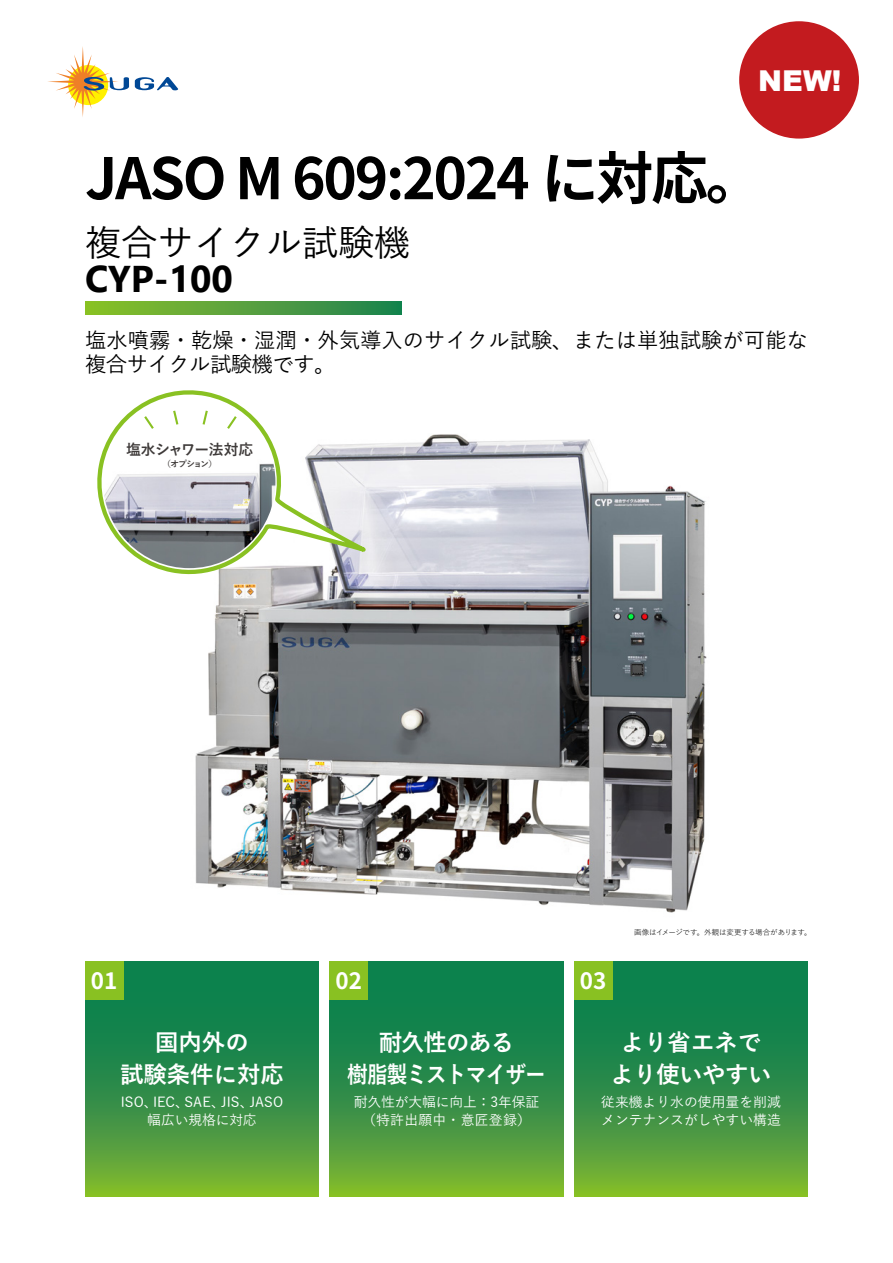
<style>
.page{position:relative;width:893px;height:1263px;background:#fff}
.page>*{position:absolute;margin:0;border:0;box-sizing:border-box;transform-origin:0 0}
.t1{font:700 57px "Source Han Sans";letter-spacing:-.04em;color:#000}
.t2{font:700 37.2px "Segoe UI";color:#000}
.t3{font:500 36.15px "Yu Gothic";color:#000}
.t4{font:900 28.8px "Arial";color:#fff}
.t5{font:700 23.4px/32px "Yu Gothic";letter-spacing:-.04em;color:#fff;text-align:center}
.t6{font:700 23.4px/32px "Yu Gothic";letter-spacing:-.02em;color:#fff;text-align:center}
.t7{font:700 23.4px/32px "Yu Gothic";color:#fff;text-align:center}
.t8{font:700 22.5px "Source Han Sans";color:#fff}
.t9{font:500 21.3px/23.4px "Yu Gothic";letter-spacing:.005em;color:#000}
.t10{font:700 14.85px "Yu Gothic";letter-spacing:-.035em;color:#3e3a39}
.t11{font:500 13.8px/18px "Yu Gothic";color:#fff}
.t12{font:700 8.55px "Yu Gothic";letter-spacing:-.115em;color:#3e3a39}
.t13{font:7.5px "Yu Gothic";letter-spacing:-.015em;color:#000}
</style>
<div class="page">
<svg style="left:85px;top:961px;width:234px;height:235px;background:#349145"></svg>
<svg style="left:574px;top:961px;width:234px;height:235px;background:#349145"></svg>
<svg style="left:330px;top:961px;width:233px;height:235px;background:#349145"></svg>
<svg style="left:85px;top:301px;width:316px;height:13px;background:#56a13c"></svg>
<div style="left:739px;top:21px;width:120px;height:118px;background:#c31b1f;border-radius:50%"></div>
<svg style="left:135px;top:77px;width:44px;height:13px"></svg>
<svg style="left:48px;top:46px;width:81px;height:71px"></svg>
<img style="left:195px;top:434px;width:512px;height:479px">
<div style="left:85px;top:961px;width:38px;height:38px;background:#89c122"></div>
<div style="left:330px;top:961px;width:38px;height:38px;background:#89c122"></div>
<div style="left:574px;top:961px;width:38px;height:38px;background:#89c122"></div>
<svg style="left:97px;top:390px;width:271px;height:187px"></svg>
<img style="left:103px;top:425px;width:172px;height:143px">
<svg style="left:142px;top:414px;width:14px;height:17px"></svg>
<svg style="left:225px;top:414px;width:14px;height:17px"></svg>
<svg style="left:172px;top:408px;width:8px;height:19px"></svg>
<svg style="left:201px;top:408px;width:8px;height:19px"></svg>
<h3 class="t4" style="left:758px;top:60px;width:85px">NEW!</h3>
<h1 class="t1" style="left:85px;top:146px;width:679px">JASO M 609:2024 に対応。</h1>
<h3 class="t3" style="left:85px;top:209px;width:327px">複合サイクル試験機</h3>
<h2 class="t2" style="left:85px;top:244px;width:149px">CYP-100</h2>
<h3 class="t9" style="left:85px;top:326px;width:724px">塩水噴霧･乾燥･湿潤･外気導入のサイクル試験、または単独試験が可能な複合サイクル試験機です。</h3>
<p class="t10" style="left:126px;top:441px;width:129px">塩水シャワー法対応</p>
<p class="t12" style="left:162px;top:459px;width:56px">（オプション(</p>
<h3 class="t8" style="left:91px;top:968px;width:28px">01</h3>
<h3 class="t7" style="left:120px;top:1027px;width:165px">国内外の<br>試験条件に対応</h3>
<p class="t11" style="left:250px;top:1091px;width:35px">JASO</p>
<p class="t11" style="left:147px;top:1091px;width:111px;text-indent:-27px">ISO、<br>幅広い規格に対応</p>
<p class="t11" style="left:153px;top:1091px;width:37px">IEC、</p>
<p class="t11" style="left:184px;top:1091px;width:42px">SAE、</p>
<p class="t11" style="left:221px;top:1091px;width:34px">JIS、</p>
<h3 class="t8" style="left:335px;top:968px;width:28px">02</h3>
<h3 class="t5" style="left:347px;top:1027px;width:200px">耐久性のある<br>樹脂製ミストマイザー</h3>
<p class="t11" style="left:354px;top:1091px;width:187px;text-align:center">耐久性が大幅に向上：3年保証（特許出願中・意匠登録(</p>
<h3 class="t8" style="left:580px;top:968px;width:28px">03</h3>
<p class="t13" style="left:634px;top:925px;width:179px">画像はイメージです。外観は変更する場合があります。</p>
<h3 class="t6" style="left:610px;top:1027px;width:162px">より省エネでより使いやすい</h3>
<p class="t11" style="left:601px;top:1091px;width:181px">従来機より水の使用量を削減メンテナンスがしやすい構造</p>
</div>
